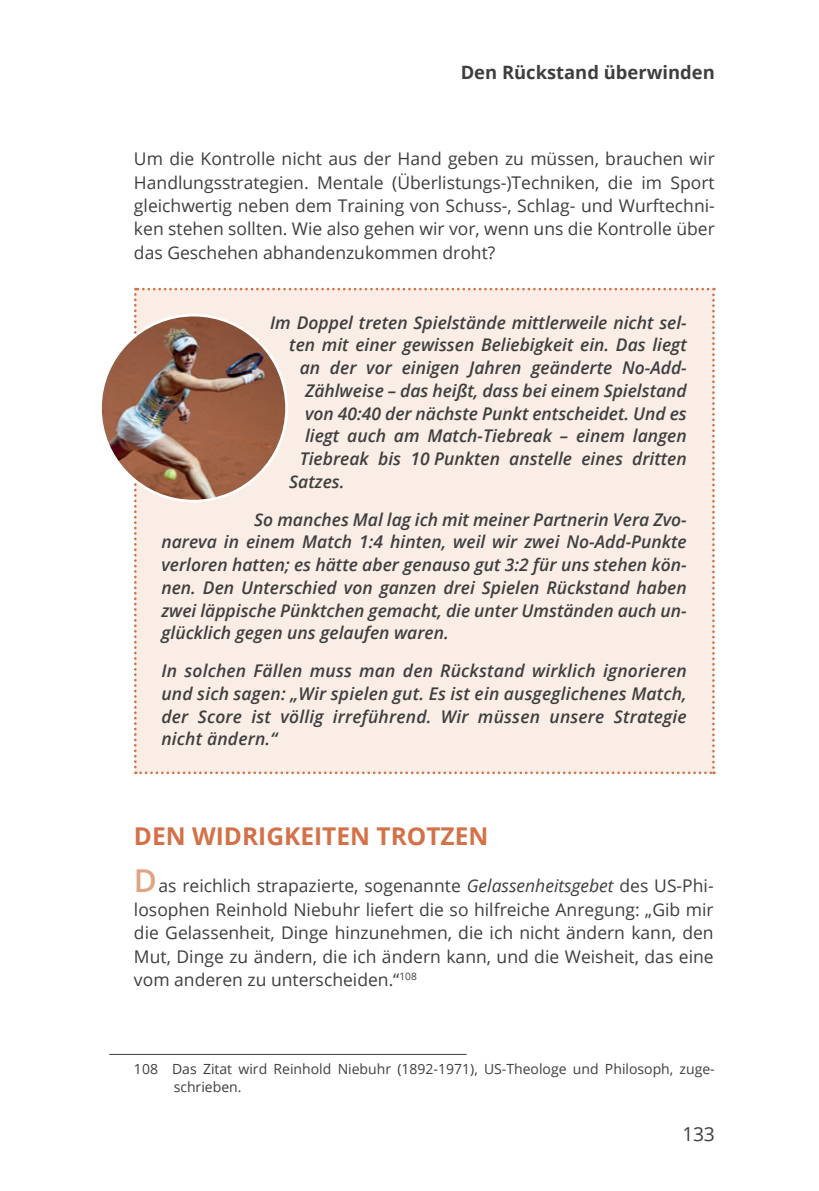
<style>
.page{position:relative;width:819px;height:1191px;background:#fff}
.page>*{position:absolute;margin:0;border:0;box-sizing:border-box;transform-origin:0 0}
.t1{font:700 24.5px "Open Sans";color:#d37148}
.t2{font:19.25px "Open Sans";color:#3e3e3f}
.t3{font:700 18.38px "Open Sans";color:#3e3e3f}
.t4{font:italic 600 17.5px/22.8px "Open Sans";color:#3e3e3f;text-align:justify}
.t5{font:17.5px/23.4px "Open Sans";color:#3e3e3f;text-align:justify}
.t6{font:14px/17.5px "Open Sans";color:#3e3e3f}
.s1{font-weight:600;font-size:31.5px;color:#e2a383}
.s2{font-style:italic}
</style>
<div class="page">
<hr style="left:109px;top:1054px;width:357px;height:1px;background:#3e3e3f">
<div style="left:134px;top:288px;width:580px;height:486px;background:#f9ede5"></div>
<img style="left:100px;top:315px;width:186px;height:186px;border-radius:93px">
<p class="t3" style="left:460px;top:59px;width:255px">Den Rückstand überwinden</p>
<p class="t5" style="left:134px;top:146px;width:582px">Um die Kontrolle nicht aus der Hand geben zu müssen, brauchen wir Handlungsstrategien. Mentale (Überlistungs-)Techniken, die im Sport gleichwertig neben dem Training von Schuss-, Schlag- und Wurftechni&shy;ken stehen sollten. Wie also gehen wir vor, wenn uns die Kontrolle über das Geschehen abhandenzukommen droht?</p>
<p class="t4" style="left:270px;top:310px;width:418px">Im Doppel treten Spielstände mittlerweile nicht sel-</p>
<p class="t4" style="left:289px;top:333px;width:399px">ten mit einer gewissen Beliebigkeit ein. Das liegt</p>
<p class="t4" style="left:300px;top:356px;width:388px">an der vor einigen Jahren geänderte No-Add-</p>
<p class="t4" style="left:305px;top:379px;width:383px">Zählweise – das heißt, dass bei einem Spielstand</p>
<p class="t4" style="left:305px;top:401px;width:383px">von 40:40 der nächste Punkt entscheidet. Und es</p>
<p class="t4" style="left:305px;top:424px;width:383px">liegt auch am Match-Tiebreak – einem langen</p>
<p class="t4" style="left:300px;top:447px;width:388px">Tiebreak bis 10 Punkten anstelle eines dritten</p>
<p class="t4" style="left:289px;top:470px;width:57px">Satzes.</p>
<p class="t4" style="left:161px;top:507px;width:527px;text-indent:93px">So manches Mal lag ich mit meiner Partnerin Vera Zvo&shy;nareva in einem Match 1:4 hinten, weil wir zwei No-Add-Punkte verloren hatten; es hätte aber genauso gut 3:2 für uns stehen kön&shy;nen. Den Unterschied von ganzen drei Spielen Rückstand haben zwei läppische Pünktchen gemacht, die unter Umständen auch un&shy;glücklich gegen uns gelaufen waren.</p>
<p class="t4" style="left:161px;top:659px;width:527px">In solchen Fällen muss man den Rückstand wirklich ignorieren und sich sagen: „Wir spielen gut. Es ist ein ausgeglichenes Match, der Score ist völlig irreführend. Wir müssen unsere Strategie nicht ändern.“</p>
<h1 class="t1" style="left:134px;top:819px;width:356px">DEN WIDRIGKEITEN TROTZEN</h1>
<p class="t5" style="left:134px;top:873px;width:581px"><span class="s1">D</span>as reichlich strapazierte, sogenannte <span class="s2">Gelassenheitsgebet</span> des US-Phi&shy;losophen Reinhold Niebuhr liefert die so hilfreiche Anregung: „Gib mir die Gelassenheit, Dinge hinzunehmen, die ich nicht ändern kann, den Mut, Dinge zu ändern, die ich ändern kann, und die Weisheit, das eine vom anderen zu unterscheiden.“<sup>108</sup></p>
<p class="t6" style="left:174px;top:1060px;width:542px;text-indent:-40px">108 Das Zitat wird Reinhold Niebuhr (1892-1971), US-Theologe und Philosoph, zuge&shy;schrieben.</p>
<p class="t2" style="left:682px;top:1121px;width:34px">133</p>
</div>
